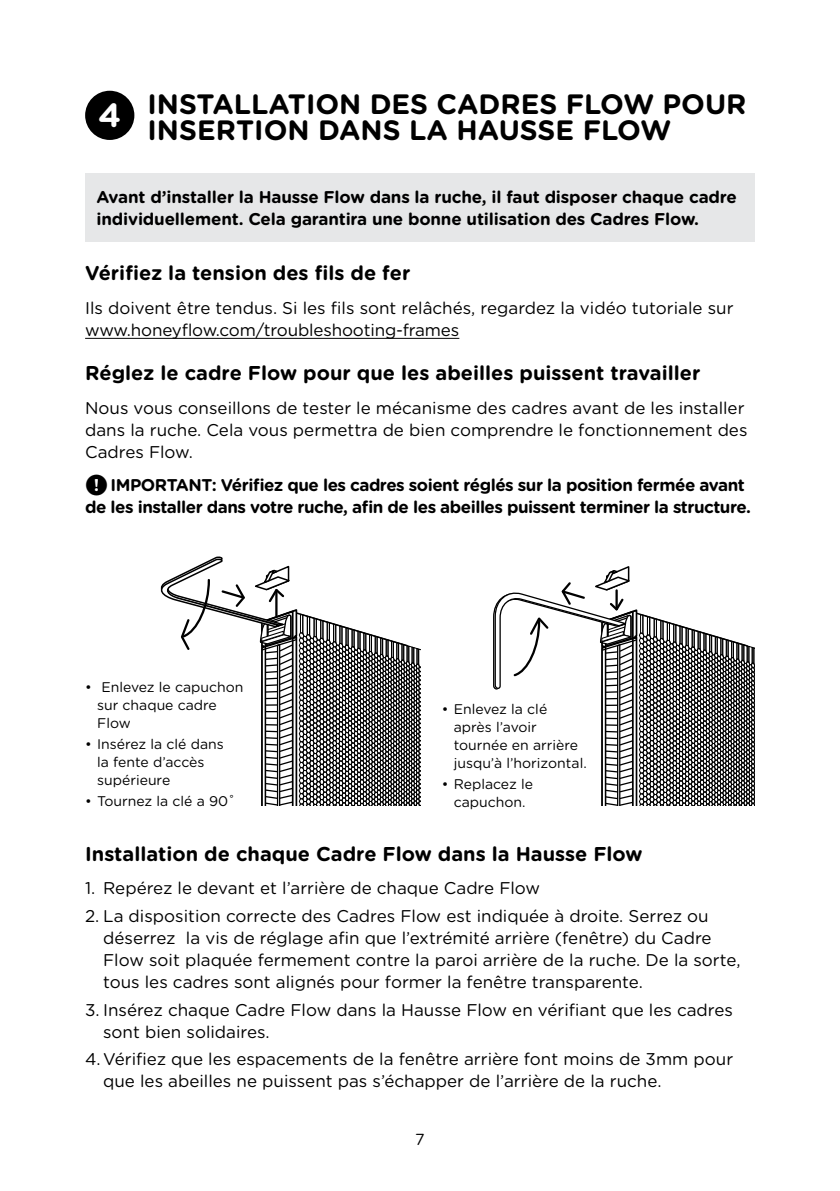
<style>
.page{position:relative;width:840px;height:1191px;background:#fff}
.page>*{position:absolute;margin:0;border:0;box-sizing:border-box;transform-origin:0 0}
.t1{font:700 28px/26px "Gotham Rounded";color:#000}
.t2{font:700 20px "Gotham Rounded";color:#000}
.t3{font:17px/22px "Gotham Rounded";color:#000}
.t4{font:700 17px/22px "Gotham Rounded";letter-spacing:-.03em;color:#000}
.t5{font:700 17px/22px "Gotham Rounded";letter-spacing:-.01em;color:#000}
.t6{font:16px "Gotham Rounded";color:#000}
.t7{font:14px/18px "Gotham Rounded";color:#000}
.s1{font-size:33.6px;color:#fff}
.s2{color:#fff}
</style>
<div class="page">
<hr style="left:85px;top:338px;width:374px;height:1px;background:#000">
<div style="left:85px;top:91px;width:49px;height:49px;background:#000;border-radius:50%"></div>
<div style="left:85px;top:173px;width:669px;height:68px;background:#e6e7e8"></div>
<svg style="left:161px;top:556px;width:259px;height:250px"></svg>
<svg style="left:493px;top:566px;width:261px;height:240px"></svg>
<h1 class="t1" style="left:147px;top:90px;width:600px;text-indent:-49px"><span class="s1">4</span> INSTALLATION DES CADRES FLOW POUR<br>INSERTION DANS LA HAUSSE FLOW</h1>
<p class="t5" style="left:96px;top:185px;width:641px">Avant d’installer la Hausse Flow dans la ruche, il faut disposer chaque cadre individuellement. Cela garantira une bonne utilisation des Cadres Flow.</p>
<p class="t2" style="left:85px;top:259px;width:326px">Vérifiez la tension des fils de fer</p>
<p class="t3" style="left:85px;top:296px;width:649px">Ils doivent être tendus. Si les fils sont relâchés, regardez la vidéo tutoriale sur www.honeyflow.com/troubleshooting-frames</p>
<p class="t2" style="left:85px;top:359px;width:616px">Réglez le cadre Flow pour que les abeilles puissent travailler</p>
<p class="t3" style="left:85px;top:396px;width:663px">Nous vous conseillons de tester le mécanisme des cadres avant de les installer dans la ruche. Cela vous permettra de bien comprendre le fonctionnement des<br>Cadres Flow.</p>
<p class="t4" style="left:85px;top:473px;width:667px">●<span class="s2">!</span> IMPORTANT: Vérifiez que les cadres soient réglés sur la position fermée avant de les installer dans votre ruche, afin de les abeilles puissent terminer la structure.</p>
<p class="t7" style="left:97px;top:677px;width:148px;text-indent:-12px">• Enlevez le capuchon sur chaque cadre<br>Flow</p>
<p class="t7" style="left:97px;top:734px;width:128px;text-indent:-12px">• Insérez la clé dans la fente d’accès supérieure</p>
<p class="t7" style="left:85px;top:791px;width:151px">• Tournez la clé a 90˚</p>
<p class="t7" style="left:453px;top:699px;width:134px;text-indent:-12px">• Enlevez la clé après l’avoir tournée en arrière jusqu’à l’horizontal.</p>
<p class="t7" style="left:441px;top:774px;width:93px;text-align:center">• Replacez le capuchon.</p>
<p class="t2" style="left:85px;top:839px;width:558px">Installation de chaque Cadre Flow dans la Hausse Flow</p>
<p class="t3" style="left:85px;top:876px;width:456px">1. Repérez le devant et l’arrière de chaque Cadre Flow</p>
<p class="t3" style="left:103px;top:904px;width:638px;text-indent:-18px">2. La disposition correcte des Cadres Flow est indiquée à droite. Serrez ou déserrez la vis de réglage afin que l’extrémité arrière (fenêtre) du Cadre Flow soit plaquée fermement contre la paroi arrière de la ruche. De la sorte, tous les cadres sont alignés pour former la fenêtre transparente.</p>
<p class="t3" style="left:103px;top:998px;width:631px;text-indent:-18px">3. Insérez chaque Cadre Flow dans la Hausse Flow en vérifiant que les cadres sont bien solidaires.</p>
<p class="t3" style="left:103px;top:1047px;width:631px;text-indent:-18px">4.Vérifiez que les espacements de la fenêtre arrière font moins de 3mm pour que les abeilles ne puissent pas s’échapper de l’arrière de la ruche.</p>
<p class="t6" style="left:415px;top:1128px;width:11px">7</p>
</div>
